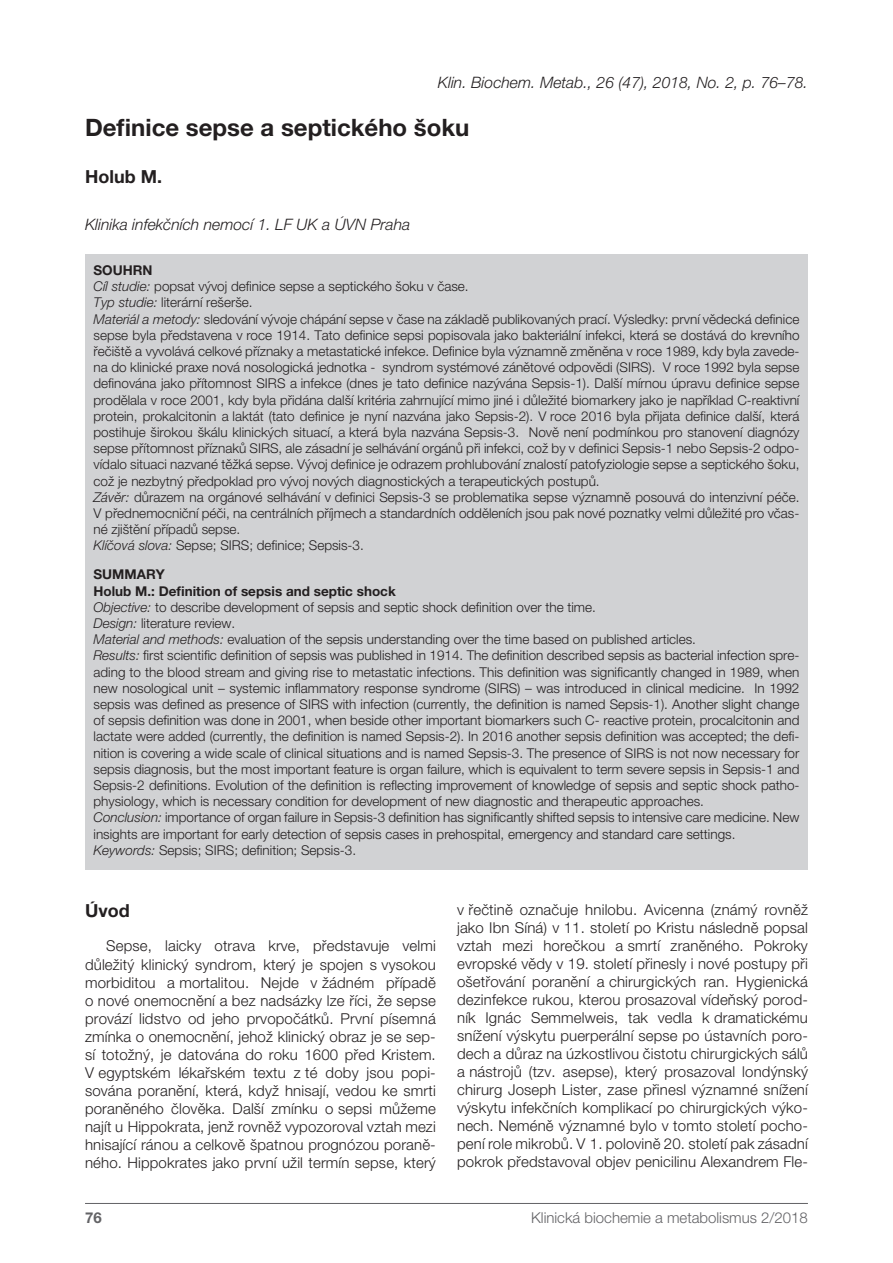
<style>
.page{position:relative;width:893px;height:1263px;background:#fff}
.page>*{position:absolute;margin:0;border:0;box-sizing:border-box;transform-origin:0 0}
.t1{font:700 24px "Helvetica Neue CE";color:#231f20}
.t2{font:700 18px "Helvetica Neue CE";color:#231f20}
.t3{font:italic 300 15.75px "Helvetica Neue CE";color:#231f20}
.t4{font:300 15px/18px "Helvetica Neue CE";letter-spacing:.01em;color:#231f20;text-align:justify}
.t5{font:300 15px "Helvetica Neue CE";color:#636366}
.t6{font:700 15px "Helvetica Neue CE";color:#636366}
.t7{font:300 13.5px/16.2px "Helvetica Neue CE";color:#231f20}
.s1{font-weight:700}
.s2{font-style:italic}
</style>
<div class="page">
<hr style="left:85px;top:1203px;width:723px;height:1px;background:#636366">
<div style="left:85px;top:254px;width:723px;height:616px;background:#d1d2d4"></div>
<p class="t3" style="left:438px;top:73px;width:372px">Klin. Biochem. Metab., 26 (47), 2018, No. 2, p. 76–78.</p>
<h1 class="t1" style="left:85px;top:114px;width:386px">Definice sepse a septického šoku</h1>
<h2 class="t2" style="left:85px;top:167px;width:78px">Holub M.</h2>
<p class="t3" style="left:85px;top:215px;width:327px">Klinika infekčních nemocí 1. LF UK a ÚVN Praha</p>
<p class="t7" style="left:94px;top:262px;width:707px"><span class="s1">SOUHRN<br></span><span class="s2">Cíl studie:</span> popsat vývoj definice sepse a septického šoku v čase.<br><span class="s2">Typ studie:</span> literární rešerše.<br><span class="s2">Materiál a metody:</span> sledování vývoje chápání sepse v čase na základě publikovaných prací. Výsledky: první vědecká definice sepse byla představena v roce 1914. Tato definice sepsi popisovala jako bakteriální infekci, která se dostává do krevního řečiště a vyvolává celkové příznaky a metastatické infekce. Definice byla významně změněna v roce 1989, kdy byla zavede&shy;na do klinické praxe nová nosologická jednotka - syndrom systémové zánětové odpovědi (SIRS). V roce 1992 byla sepse definována jako přítomnost SIRS a infekce (dnes je tato definice nazývána Sepsis-1). Další mírnou úpravu definice sepse prodělala v roce 2001, kdy byla přidána další kritéria zahrnující mimo jiné i důležité biomarkery jako je například C-reaktivní protein, prokalcitonin a laktát (tato definice je nyní nazvána jako Sepsis-2). V roce 2016 byla přijata definice další, která postihuje širokou škálu klinických situací, a která byla nazvána Sepsis-3. Nově není podmínkou pro stanovení diagnózy sepse přítomnost příznaků SIRS, ale zásadní je selhávání orgánů při infekci, což by v definici Sepsis-1 nebo Sepsis-2 odpo&shy;vídalo situaci nazvané těžká sepse. Vývoj definice je odrazem prohlubování znalostí patofyziologie sepse a septického šoku, což je nezbytný předpoklad pro vývoj nových diagnostických a terapeutických postupů.<br><span class="s2">Závěr:</span> důrazem na orgánové selhávání v definici Sepsis-3 se problematika sepse významně posouvá do intenzivní péče.<br>V přednemocniční péči, na centrálních příjmech a standardních odděleních jsou pak nové poznatky velmi důležité pro včas&shy;né zjištění případů sepse.<br><span class="s2">Klíčová slova:</span> Sepse; SIRS; definice; Sepsis-3.</p>
<p class="t7" style="left:94px;top:567px;width:707px"><span class="s1">SUMMARY<br>Holub M.: Definition of sepsis and septic shock<br></span><span class="s2">Objective:</span> to describe development of sepsis and septic shock definition over the time.<br><span class="s2">Design:</span> literature review.<br><span class="s2">Material and methods:</span> evaluation of the sepsis understanding over the time based on published articles.<br><span class="s2">Results:</span> first scientific definition of sepsis was published in 1914. The definition described sepsis as bacterial infection spre&shy;ading to the blood stream and giving rise to metastatic infections. This definition was significantly changed in 1989, when new nosological unit – systemic inflammatory response syndrome (SIRS) – was introduced in clinical medicine. In 1992 sepsis was defined as presence of SIRS with infection (currently, the definition is named Sepsis-1). Another slight change of sepsis definition was done in 2001, when beside other important biomarkers such C- reactive protein, procalcitonin and lactate were added (currently, the definition is named Sepsis-2). In 2016 another sepsis definition was accepted; the defi&shy;nition is covering a wide scale of clinical situations and is named Sepsis-3. The presence of SIRS is not now necessary for sepsis diagnosis, but the most important feature is organ failure, which is equivalent to term severe sepsis in Sepsis-1 and Sepsis-2 definitions. Evolution of the definition is reflecting improvement of knowledge of sepsis and septic shock patho&shy;physiology, which is necessary condition for development of new diagnostic and therapeutic approaches.<br><span class="s2">Conclusion:</span> importance of organ failure in Sepsis-3 definition has significantly shifted sepsis to intensive care medicine. New insights are important for early detection of sepsis cases in prehospital, emergency and standard care settings.<br><span class="s2">Keywords:</span> Sepsis; SIRS; definition; Sepsis-3.</p>
<h2 class="t2" style="left:85px;top:901px;width:46px">Úvod</h2>
<p class="t4" style="left:85px;top:937px;width:352px;text-indent:21px">Sepse, laicky otrava krve, představuje velmi důležitý klinický syndrom, který je spojen s vysokou morbiditou a mortalitou. Nejde v žádném případě o nové onemocnění a bez nadsázky lze říci, že sepse provází lidstvo od jeho prvopočátků. První písemná zmínka o onemocnění, jehož klinický obraz je se sep&shy;sí totožný, je datována do roku 1600 před Kristem.<br>V egyptském lékařském textu z té doby jsou popi&shy;sována poranění, která, když hnisají, vedou ke smrti poraněného člověka. Další zmínku o sepsi můžeme najít u Hippokrata, jenž rovněž vypozoroval vztah mezi hnisající ránou a celkově špatnou prognózou poraně&shy;ného. Hippokrates jako první užil termín sepse, který</p>
<p class="t4" style="left:457px;top:901px;width:352px">v řečtině označuje hnilobu. Avicenna (známý rovněž jako Ibn Síná) v 11. století po Kristu následně popsal vztah mezi horečkou a smrtí zraněného. Pokroky evropské vědy v 19. století přinesly i nové postupy při ošetřování poranění a chirurgických ran. Hygienická dezinfekce rukou, kterou prosazoval vídeňský porod&shy;ník Ignác Semmelweis, tak vedla k dramatickému snížení výskytu puerperální sepse po ústavních poro&shy;dech a důraz na úzkostlivou čistotu chirurgických sálů a nástrojů (tzv. asepse), který prosazoval londýnský chirurg Joseph Lister, zase přinesl významné snížení výskytu infekčních komplikací po chirurgických výko&shy;nech. Neméně významné bylo v tomto století pocho&shy;pení role mikrobů. V 1. polovině 20. století pak zásadní pokrok představoval objev penicilinu Alexandrem Fle-</p>
<p class="t6" style="left:85px;top:1209px;width:18px">76</p>
<p class="t5" style="left:531px;top:1209px;width:278px">Klinická biochemie a metabolismus 2/2018</p>
</div>
